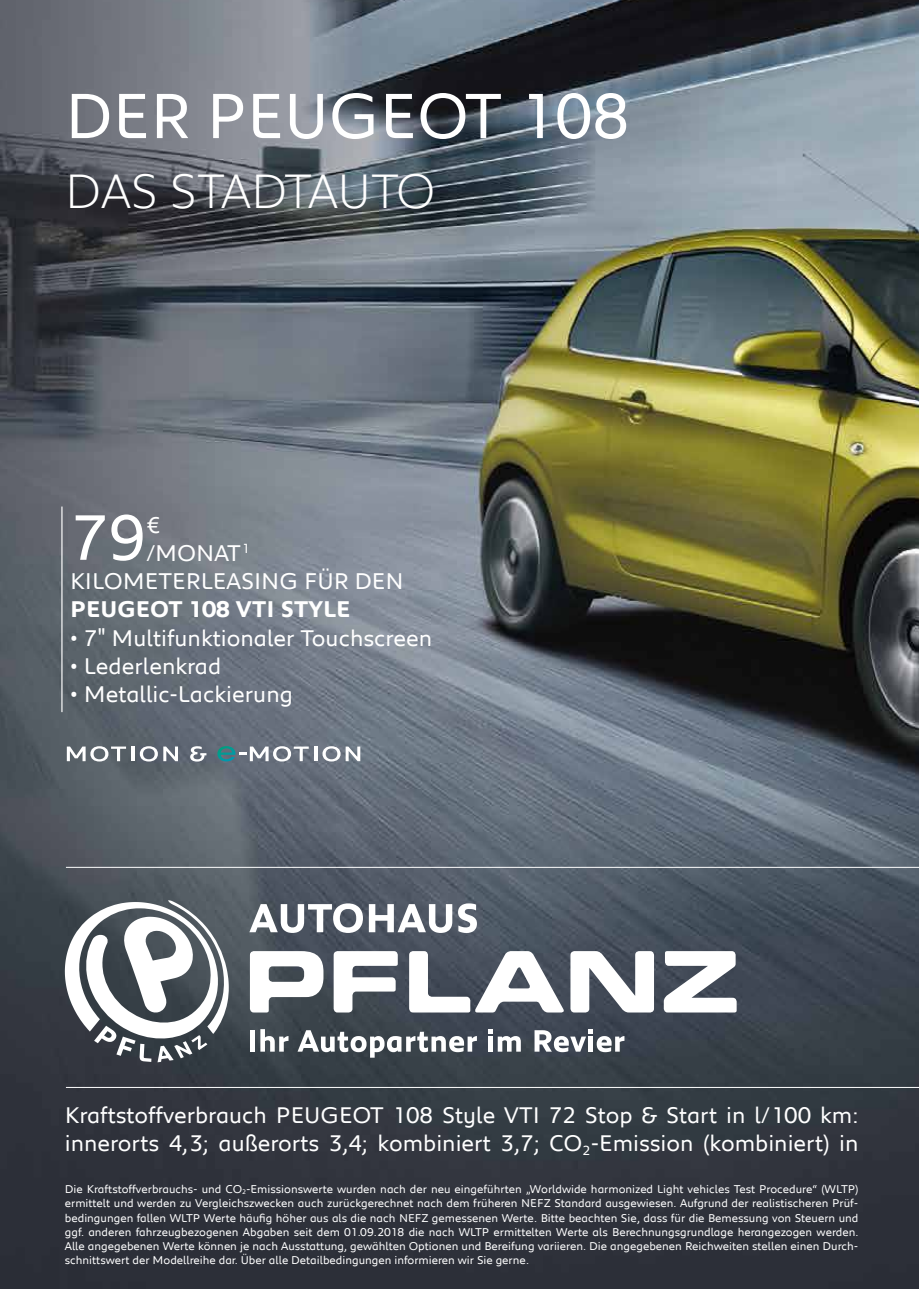
<style>
.page{position:relative;width:919px;height:1289px;background:#fff}
.page>*{position:absolute;margin:0;border:0;box-sizing:border-box;transform-origin:0 0}
.t1{font:65.7px "Peugeot";color:#fff}
.t2{font:65.4px "Peugeot";color:#fff}
.t3{font:300 49.8px "Peugeot";color:#fff}
.t4{font:23.4px/28px "Peugeot";color:#fff}
.t5{font:700 23.4px "Peugeot";color:#fff}
.t6{font:11.7px/14px "Peugeot";color:#fff;text-align:justify}
.s1{font-family:"SEATBCN"}
.s2{font-size:6.75px}
</style>
<div class="page">
<img style="left:0;top:0;width:918px;height:1288px">
<hr style="left:66px;top:867px;width:852px;height:1px;background:#fff">
<hr style="left:66px;top:1087px;width:852px;height:1px;background:#fff">
<svg style="left:190px;top:746px;width:16px;height:15px"></svg>
<svg style="left:322px;top:746px;width:38px;height:15px"></svg>
<hr style="left:314px;top:746px;width:3px;height:15px;background:#fff">
<svg style="left:140px;top:746px;width:38px;height:15px"></svg>
<hr style="left:131px;top:746px;width:3px;height:15px;background:#fff">
<svg style="left:67px;top:746px;width:59px;height:15px"></svg>
<svg style="left:217px;top:746px;width:92px;height:15px"></svg>
<hr style="left:61px;top:506px;width:1px;height:206px;background:#fff">
<svg style="left:249px;top:903px;width:114px;height:29px"></svg>
<svg style="left:369px;top:904px;width:83px;height:28px"></svg>
<svg style="left:458px;top:903px;width:19px;height:30px"></svg>
<svg style="left:333px;top:951px;width:65px;height:61px"></svg>
<svg style="left:663px;top:951px;width:73px;height:61px"></svg>
<svg style="left:409px;top:951px;width:245px;height:61px"></svg>
<svg style="left:250px;top:951px;width:73px;height:61px"></svg>
<div style="left:250px;top:1030px;width:5px;height:21px;background:#fff"></div>
<svg style="left:260px;top:1029px;width:28px;height:22px"></svg>
<svg style="left:297px;top:1030px;width:180px;height:27px"></svg>
<svg style="left:488px;top:1029px;width:33px;height:22px"></svg>
<svg style="left:534px;top:1029px;width:90px;height:23px"></svg>
<svg style="left:65px;top:900px;width:164px;height:162px"></svg>
<h2 class="t2" style="left:65px;top:70px;width:566px">DER PEUGEOT 108</h2>
<h3 class="t3" style="left:65px;top:156px;width:372px">DAS STADTAUTO</h3>
<h1 class="t1" style="left:70px;top:492px;width:77px">79</h1>
<h3 class="t4" style="left:70px;top:566px;width:335px">KILOMETERLEASING FÜR DEN</h3>
<h3 class="t5" style="left:70px;top:593px;width:282px">PEUGEOT 108 VTI STYLE</h3>
<h3 class="t4" style="left:70px;top:622px;width:363px">• 7<span class="s1">"</span> Multifunktionaler Touchscreen</h3>
<h3 class="t4" style="left:70px;top:650px;width:152px">• Lederlenkrad</h3>
<h3 class="t4" style="left:70px;top:678px;width:224px">• Metallic-Lackierung</h3>
<h3 class="t4" style="left:147px;top:509px;width:104px">€ /MONAT<sup>1</sup></h3>
<h3 class="t4" style="left:65px;top:1099px;width:795px">Kraftstoffverbrauch PEUGEOT 108 Style VTI 72 Stop &amp; Start in l/100 km: innerorts 4,3; außerorts 3,4; kombiniert 3,7; CO<sub>2</sub>-Emission (kombiniert) in</h3>
<p class="t6" style="left:65px;top:1181px;width:795px">Die Kraftstoffverbrauchs- und CO<span class="s2">2</span>-Emissionswerte wurden nach der neu eingeführten „Worldwide harmonized Light vehicles Test Procedure“ (WLTP) ermittelt und werden zu Vergleichszwecken auch zurückgerechnet nach dem früheren NEFZ Standard ausgewiesen. Aufgrund der realistischeren Prüf&shy;bedingungen fallen WLTP Werte häufig höher aus als die nach NEFZ gemessenen Werte. Bitte beachten Sie, dass für die Bemessung von Steuern und ggf. anderen fahrzeugbezogenen Abgaben seit dem 01.09.2018 die nach WLTP ermittelten Werte als Berechnungsgrundlage herangezogen werden.<br>Alle angegebenen Werte können je nach Ausstattung, gewählten Optionen und Bereifung variieren. Die angegebenen Reichweiten stellen einen Durch&shy;schnittswert der Modellreihe dar. Über alle Detailbedingungen informieren wir Sie gerne.</p>
</div>
